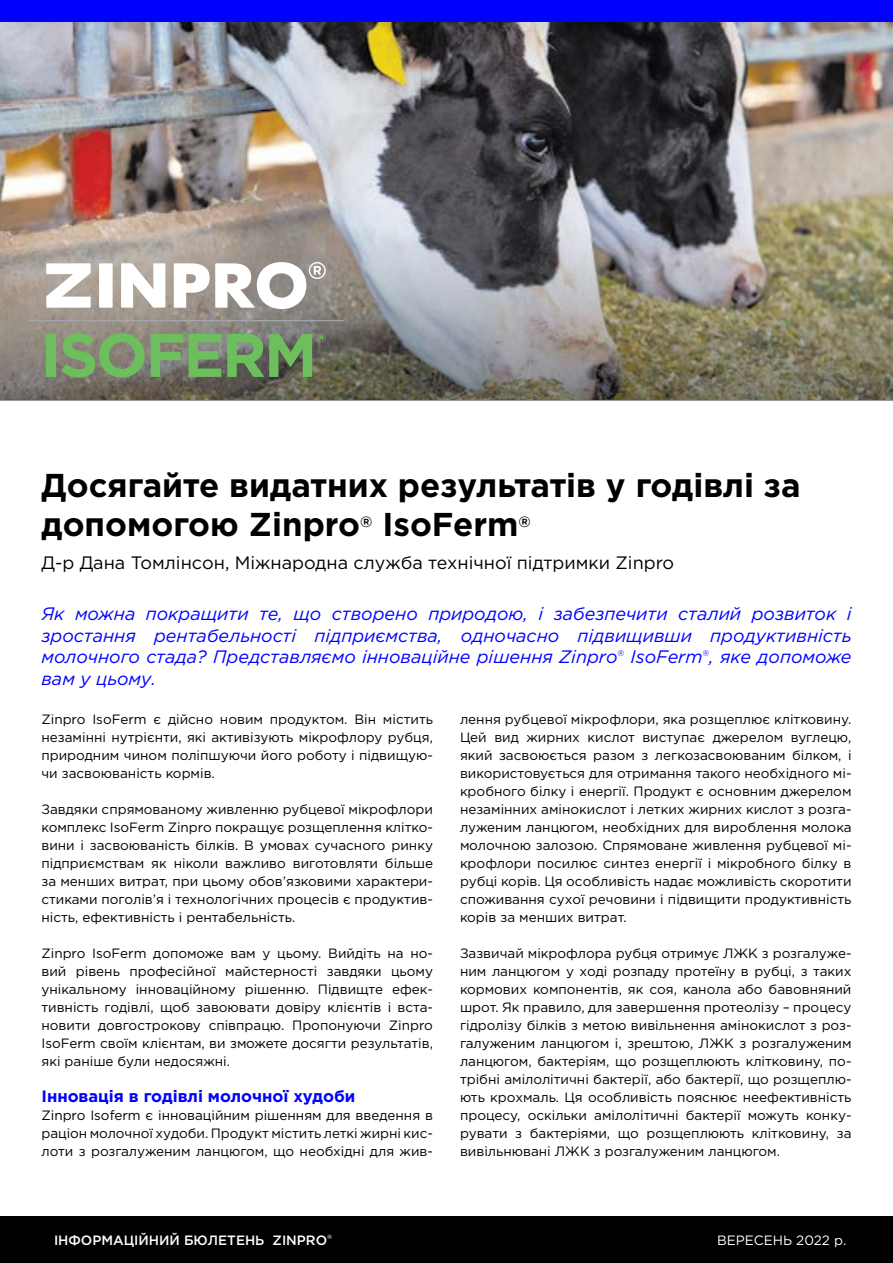
<style>
.page{position:relative;width:893px;height:1263px;background:#fff}
.page>*{position:absolute;margin:0;border:0;box-sizing:border-box;transform-origin:0 0}
.t1{font:700 33px/39px "Gotham Pro";color:#000}
.t2{font:italic 18px/21.6px "Gotham Pro";color:#00f;text-align:justify}
.t3{font:18px "Gotham Pro";color:#000}
.t4{font:700 16.5px "Gotham Pro";color:#00f}
.t5{font:700 14.85px "Gotham Pro";color:#000}
.t6{font:13.5px/18px "Gotham Pro";color:#000;text-align:justify}
.t7{font:500 13.5px "Gotham Pro";color:#fff}
.t8{font:13.5px "Gotham Pro";color:#fff}
</style>
<div class="page">
<div style="left:0;top:1217px;width:893px;height:46px;background:#000"></div>
<img style="left:0;top:22px;width:893px;height:204px">
<div style="left:0;top:0;width:893px;height:21px;background:#00f"></div>
<img style="left:0;top:226px;width:893px;height:175px">
<svg style="left:121px;top:263px;width:44px;height:45px"></svg>
<svg style="left:46px;top:263px;width:45px;height:45px"></svg>
<div style="left:99px;top:263px;width:14px;height:45px;background:#fff"></div>
<svg style="left:174px;top:262px;width:152px;height:47px"></svg>
<div style="left:46px;top:334px;width:10px;height:43px;background:#6cbf5c"></div>
<svg style="left:61px;top:333px;width:84px;height:45px;background:#799f69"></svg>
<svg style="left:151px;top:334px;width:32px;height:43px"></svg>
<svg style="left:189px;top:334px;width:32px;height:43px"></svg>
<svg style="left:227px;top:333px;width:98px;height:44px;background:#68925c"></svg>
<hr style="left:28px;top:320px;width:316px;height:1px;background:#a6a8ab">
<h1 class="t1" style="left:41px;top:464px;width:761px">Досягайте видатних результатів у годівлі за допомогою Zinpro</h1>
<p class="t5" style="left:360px;top:513px;width:14px">®</p>
<h1 class="t1" style="left:382px;top:503px;width:138px">IsoFerm</h1>
<p class="t5" style="left:518px;top:513px;width:14px">®</p>
<h2 class="t3" style="left:41px;top:552px;width:634px">Д-р Дана Томлінсон, Міжнародна служба технічної підтримки Zinpro</h2>
<p class="t2" style="left:41px;top:603px;width:812px">Як можна покращити те, що створено природою, і забезпечити сталий розвиток і зростання рентабельності підприємства, одночасно підвищивши продуктивність молочного стада? Представляємо інноваційне рішення Zinpro<sup>®</sup> IsoFerm<sup>®</sup>, яке допоможе вам у цьому.</p>
<p class="t6" style="left:41px;top:710px;width:393px">Zinpro IsoFerm є дійсно новим продуктом. Він містить незамінні нутрієнти, які активізують мікрофлору рубця, природним чином поліпшуючи його роботу і підвищую&shy;чи засвоюваність кормів.</p>
<p class="t6" style="left:41px;top:800px;width:393px">Завдяки спрямованому живленню рубцевої мікрофлори комплекс IsoFerm Zinpro покращує розщеплення клітко&shy;вини і засвоюваність білків. В умовах сучасного ринку підприємствам як ніколи важливо виготовляти більше за менших витрат, при цьому обов’язковими характери&shy;стиками поголів’я і технологічних процесів є продуктив&shy;ність, ефективність і рентабельність.</p>
<p class="t6" style="left:41px;top:944px;width:393px">Zinpro IsoFerm допоможе вам у цьому. Вийдіть на но&shy;вий рівень професійної майстерності завдяки цьому унікальному інноваційному рішенню. Підвищте ефек&shy;тивність годівлі, щоб завоювати довіру клієнтів і вста&shy;новити довгострокову співпрацю. Пропонуючи Zinpro IsoFerm своїм клієнтам, ви зможете досягти результатів, які раніше були недосяжні.</p>
<p class="t4" style="left:41px;top:1087px;width:315px">Інновація в годівлі молочної худоби</p>
<p class="t6" style="left:41px;top:1106px;width:393px">Zinpro Isoferm є інноваційним рішенням для введення в раціон молочної худоби. Продукт містить леткі жирні кис&shy;лоти з розгалуженим ланцюгом, що необхідні для жив-</p>
<p class="t6" style="left:460px;top:710px;width:393px">лення рубцевої мікрофлори, яка розщеплює клітковину.<br>Цей вид жирних кислот виступає джерелом вуглецю, який засвоюється разом з легкозасвоюваним білком, і використовується для отримання такого необхідного мі&shy;кробного білку і енергії. Продукт є основним джерелом незамінних амінокислот і летких жирних кислот з розга&shy;луженим ланцюгом, необхідних для вироблення молока молочною залозою. Спрямоване живлення рубцевої мі&shy;крофлори посилює синтез енергії і мікробного білку в рубці корів. Ця особливість надає можливість скоротити споживання сухої речовини і підвищити продуктивність корів за менших витрат.</p>
<p class="t6" style="left:460px;top:944px;width:393px">Зазвичай мікрофлора рубця отримує ЛЖК з розгалуже&shy;ним ланцюгом у ході розпаду протеїну в рубці, з таких кормових компонентів, як соя, канола або бавовняний шрот. Як правило, для завершення протеолізу – процесу гідролізу білків з метою вивільнення амінокислот з роз&shy;галуженим ланцюгом і, зрештою, ЛЖК з розгалуженим ланцюгом, бактеріям, що розщеплюють клітковину, по&shy;трібні амілолітичні бактерії, або бактерії, що розщеплю&shy;ють крохмаль. Ця особливість пояснює неефективність процесу, оскільки амілолітичні бактерії можуть конку&shy;рувати з бактеріями, що розщеплюють клітковину, за вивільнювані ЛЖК з розгалуженим ланцюгом.</p>
<p class="t7" style="left:54px;top:1232px;width:280px">ІНФОРМАЦІЙНИЙ БЮЛЕТЕНЬ ZINPRO<sup>®</sup></p>
<p class="t8" style="left:717px;top:1232px;width:131px">ВЕРЕСЕНЬ 2022 р.</p>
</div>
